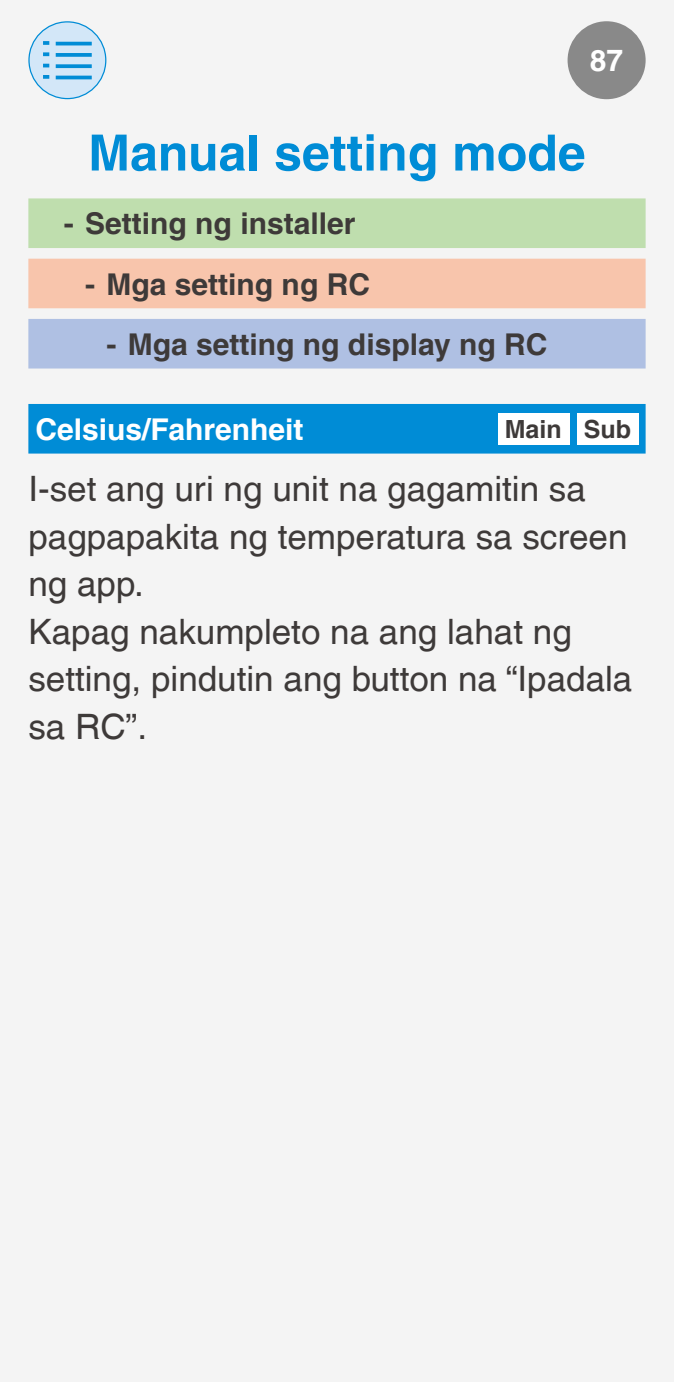
<style>
.page{position:relative;width:674px;height:1382px;background:#fff}
.page>*{position:absolute;margin:0;border:0;box-sizing:border-box;transform-origin:0 0}
.t1{font:700 50px "Helvetica LT Com";color:#008cd6}
.t2{font:35px/47.5px "Helvetica LT Com";color:#3e3a39}
.t3{font:700 30px "Helvetica LT Com";color:#3e3a39}
.t4{font:700 30px "Helvetica LT Com";color:#fff}
.t5{font:700 25px "Helvetica LT Com";color:#3e3a39}
</style>
<div class="page">
<div style="left:0;top:0;width:673px;height:1382px;background:#f4f4f4"></div>
<div style="left:567px;top:21px;width:78px;height:78px;background:#898989;border-radius:50%"></div>
<div style="left:29px;top:22px;width:77px;height:77px;background:#d3e7f8;border-radius:50%"></div>
<div style="left:28px;top:21px;width:78px;height:78px;border:1px solid #008cd6;border-radius:50%"></div>
<hr style="left:56px;top:42px;width:36px;height:3px;background:#008cd6">
<svg style="left:43px;top:41px;width:6px;height:4px"></svg>
<svg style="left:56px;top:53px;width:36px;height:4px"></svg>
<svg style="left:43px;top:52px;width:6px;height:4px"></svg>
<svg style="left:56px;top:64px;width:36px;height:4px"></svg>
<svg style="left:43px;top:64px;width:6px;height:3px"></svg>
<hr style="left:56px;top:76px;width:36px;height:3px;background:#008cd6">
<svg style="left:43px;top:75px;width:6px;height:4px"></svg>
<div style="left:28px;top:319px;width:617px;height:50px;background:#afc0e3"></div>
<div style="left:28px;top:259px;width:617px;height:49px;background:#f8c5ac"></div>
<div style="left:28px;top:198px;width:617px;height:50px;background:#bfdeae"></div>
<div style="left:28px;top:404px;width:617px;height:50px;background:#008cd6"></div>
<div style="left:576px;top:413px;width:62px;height:32px;background:#fff"></div>
<div style="left:497px;top:413px;width:72px;height:32px;background:#fff"></div>
<p class="t4" style="left:589px;top:42px;width:35px">87</p>
<h1 class="t1" style="left:88px;top:122px;width:498px">Manual setting mode</h1>
<p class="t3" style="left:64px;top:205px;width:293px">- Setting ng installer</p>
<p class="t3" style="left:85px;top:266px;width:286px">- Mga setting ng RC</p>
<p class="t3" style="left:106px;top:326px;width:442px">- Mga setting ng display ng RC</p>
<p class="t4" style="left:35px;top:411px;width:269px">Celsius/Fahrenheit</p>
<p class="t2" style="left:28px;top:465px;width:605px">I-set ang uri ng unit na gagamitin sa pagpapakita ng temperatura sa screen ng app.<br>Kapag nakumpleto na ang lahat ng setting, pindutin ang button na “Ipadala sa RC”.</p>
<p class="t5" style="left:504px;top:414px;width:128px">Main Sub</p>
</div>
